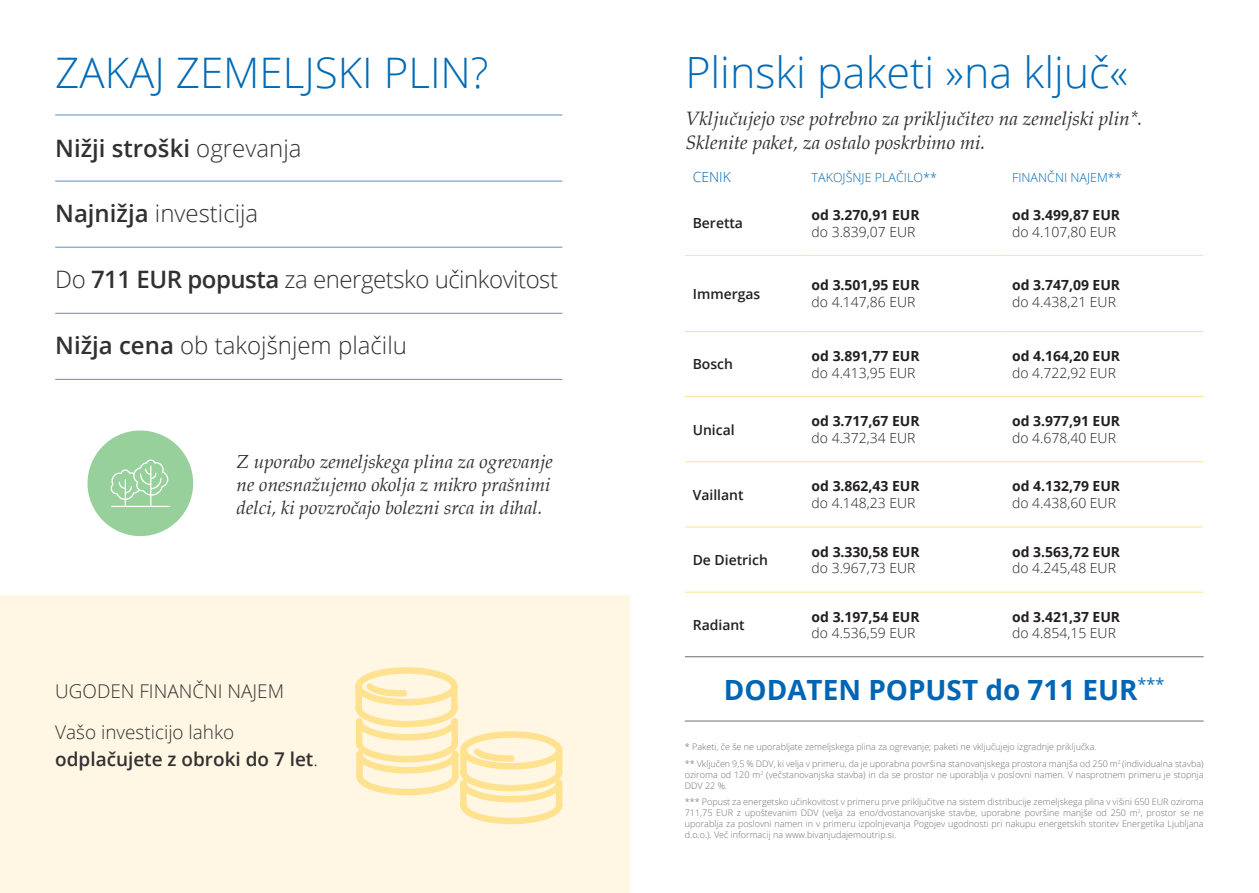
<style>
.page{position:relative;width:1259px;height:893px;background:#fff}
.page>*{position:absolute;margin:0;border:0;box-sizing:border-box;transform-origin:0 0}
.t1{font:300 43.05px "Open Sans";color:#006bb6}
.t2{font:300 42.15px "Open Sans";color:#006bb6}
.t3{font:700 27.9px "Open Sans";color:#0066b3}
.t4{font:300 24px "Open Sans";color:#323031}
.t5{font:300 24px "Open Sans";letter-spacing:-.02em;color:#323031}
.t6{font:600 24px "Open Sans";color:#323031}
.t7{font:italic 19.35px/23.2px "Palatino";color:#323031}
.t8{font:italic 18.9px/22.6px "Palatino";color:#323031}
.Nagovor{font:600 18.9px/27.3px "Open Sans";color:#323031}
.Nagovor-2{font:300 18.9px "Open Sans";color:#323031}
.t9{font:700 13.95px/16.8px "Open Sans";color:#231f20}
.t10{font:600 13.95px "Open Sans";color:#231f20}
.t11{font:300 13.95px "Open Sans";color:#0066b3}
.t12{font:300 12.6px "Open Sans";color:#006bb6}
.t13{font:300 9px/10.8px "Open Sans";color:#6d6f71;text-align:justify}
.s1{font-weight:300}
.s2{font-weight:600}
</style>
<div class="page">
<hr style="left:685px;top:255px;width:118px;height:1px;background:#ffe28f">
<hr style="left:803px;top:255px;width:201px;height:1px;background:#ffe28f">
<hr style="left:1004px;top:255px;width:199px;height:1px;background:#ffe28f">
<hr style="left:685px;top:331px;width:118px;height:1px;background:#ffe28f">
<hr style="left:803px;top:331px;width:201px;height:1px;background:#ffe28f">
<hr style="left:1004px;top:331px;width:199px;height:1px;background:#ffe28f">
<hr style="left:685px;top:396px;width:118px;height:1px;background:#ffe28f">
<hr style="left:803px;top:396px;width:201px;height:1px;background:#ffe28f">
<hr style="left:1004px;top:396px;width:199px;height:1px;background:#ffe28f">
<hr style="left:685px;top:461px;width:118px;height:1px;background:#ffe28f">
<hr style="left:803px;top:461px;width:201px;height:1px;background:#ffe28f">
<hr style="left:1004px;top:461px;width:199px;height:1px;background:#ffe28f">
<hr style="left:685px;top:527px;width:118px;height:1px;background:#ffe28f">
<hr style="left:803px;top:527px;width:201px;height:1px;background:#ffe28f">
<hr style="left:1004px;top:527px;width:199px;height:1px;background:#ffe28f">
<hr style="left:685px;top:592px;width:118px;height:1px;background:#ffe28f">
<hr style="left:803px;top:592px;width:201px;height:1px;background:#ffe28f">
<hr style="left:1004px;top:592px;width:199px;height:1px;background:#ffe28f">
<hr style="left:685px;top:721px;width:518px;height:1px;background:#6d6f71">
<hr style="left:685px;top:656px;width:518px;height:1px;background:#6d6f71">
<hr style="left:55px;top:247px;width:507px;height:1px;background:#6992cc">
<hr style="left:55px;top:313px;width:507px;height:1px;background:#6992cc">
<hr style="left:55px;top:379px;width:507px;height:1px;background:#6992cc">
<hr style="left:55px;top:114px;width:507px;height:1px;background:#6992cc">
<hr style="left:55px;top:181px;width:507px;height:1px;background:#6992cc">
<div style="left:0;top:595px;width:629px;height:298px;background:#fff7e3"></div>
<svg style="left:355px;top:667px;width:208px;height:158px"></svg>
<div style="left:87px;top:430px;width:106px;height:106px;background:#98d09c;border-radius:50%"></div>
<hr style="left:111px;top:506px;width:59px;height:1px;background:#fff">
<svg style="left:111px;top:459px;width:57px;height:48px"></svg>
<p class="t2" style="left:55px;top:44px;width:435px">ZAKAJ ZEMELJSKI PLIN?</p>
<p class="t6" style="left:55px;top:131px;width:248px">Nižji stroški <span class="s1">ogrevanja</span></p>
<p class="t4" style="left:55px;top:197px;width:205px"><span class="s2">Najnižja</span> investicija</p>
<p class="t5" style="left:55px;top:263px;width:504px">Do <span class="s2">711 EUR popusta</span> za energetsko učinkovitost</p>
<p class="t4" style="left:55px;top:329px;width:353px"><span class="s2">Nižja cena</span> ob takojšnjem plačilu</p>
<p class="t8" style="left:237px;top:450px;width:318px">Z uporabo zemeljskega plina za ogrevanje ne onesnažujemo okolja z mikro prašnimi delci, ki povzročajo bolezni srca in dihal.</p>
<p class="Nagovor-2" style="left:55px;top:678px;width:230px">UGODEN FINANČNI NAJEM</p>
<p class="Nagovor" style="left:55px;top:718px;width:264px"><span class="s1">Vašo investicijo lahko </span>odplačujete z obroki do 7 let<span class="s1">.</span></p>
<p class="t1" style="left:685px;top:43px;width:444px">Plinski paketi »na ključ«</p>
<p class="t7" style="left:685px;top:107px;width:458px">Vključujejo vse potrebno za priključitev na zemeljski plin*.<br>Sklenite paket, za ostalo poskrbimo mi.</p>
<p class="t11" style="left:693px;top:168px;width:40px">CENIK</p>
<p class="t12" style="left:811px;top:169px;width:127px">TAKOJŠNJE PLAČILO**</p>
<p class="t12" style="left:1012px;top:169px;width:111px">FINANČNI NAJEM**</p>
<p class="t10" style="left:693px;top:214px;width:52px">Beretta</p>
<p class="t9" style="left:811px;top:206px;width:110px">od 3.270,91 EUR <span class="s1">do 3.839,07 EUR</span></p>
<p class="t9" style="left:1012px;top:206px;width:110px">od 3.499,87 EUR <span class="s1">do 4.107,80 EUR</span></p>
<p class="t10" style="left:693px;top:284px;width:69px">Immergas</p>
<p class="t9" style="left:811px;top:277px;width:110px">od 3.501,95 EUR <span class="s1">do 4.147,86 EUR</span></p>
<p class="t9" style="left:1012px;top:277px;width:110px">od 3.747,09 EUR <span class="s1">do 4.438,21 EUR</span></p>
<p class="t10" style="left:693px;top:355px;width:42px">Bosch</p>
<p class="t9" style="left:811px;top:347px;width:110px">od 3.891,77 EUR <span class="s1">do 4.413,95 EUR</span></p>
<p class="t9" style="left:1012px;top:347px;width:110px">od 4.164,20 EUR <span class="s1">do 4.722,92 EUR</span></p>
<p class="t10" style="left:693px;top:420px;width:43px">Unical</p>
<p class="t9" style="left:811px;top:412px;width:110px">od 3.717,67 EUR <span class="s1">do 4.372,34 EUR</span></p>
<p class="t9" style="left:1012px;top:412px;width:110px">od 3.977,91 EUR <span class="s1">do 4.678,40 EUR</span></p>
<p class="t10" style="left:693px;top:485px;width:52px">Vaillant</p>
<p class="t9" style="left:811px;top:478px;width:110px">od 3.862,43 EUR <span class="s1">do 4.148,23 EUR</span></p>
<p class="t9" style="left:1012px;top:478px;width:110px">od 4.132,79 EUR <span class="s1">do 4.438,60 EUR</span></p>
<p class="t10" style="left:693px;top:550px;width:77px">De Dietrich</p>
<p class="t9" style="left:811px;top:543px;width:110px">od 3.330,58 EUR <span class="s1">do 3.967,73 EUR</span></p>
<p class="t9" style="left:1012px;top:543px;width:110px">od 3.563,72 EUR <span class="s1">do 4.245,48 EUR</span></p>
<p class="t10" style="left:693px;top:615px;width:53px">Radiant</p>
<p class="t9" style="left:811px;top:608px;width:110px">od 3.197,54 EUR <span class="s1">do 4.536,59 EUR</span></p>
<p class="t9" style="left:1012px;top:608px;width:110px">od 3.421,37 EUR <span class="s1">do 4.854,15 EUR</span></p>
<p class="t3" style="left:724px;top:670px;width:442px">DODATEN POPUST do 711 EUR<sup>***</sup></p>
<p class="t13" style="left:685px;top:741px;width:413px">* Paketi, če še ne uporabljate zemeljskega plina za ogrevanje; paketi ne vključujejo izgradnje priključka.</p>
<p class="t13" style="left:685px;top:758px;width:520px">** Vključen 9,5 % DDV, ki velja v primeru, da je uporabna površina stanovanjskega prostora manjša od 250 m<sup>2</sup> (individualna stavba) oziroma od 120 m<sup>2</sup> (večstanovanjska stavba) in da se prostor ne uporablja v poslovni namen. V nasprotnem primeru je stopnja DDV 22 %.</p>
<p class="t13" style="left:685px;top:796px;width:520px">*** Popust za energetsko učinkovitost v primeru prve priključitve na sistem distribucije zemeljskega plina v višini 650 EUR oziroma 711,75 EUR z upoštevanim DDV (velja za eno/dvostanovanjske stavbe, uporabne površine manjše od 250 m<sup>2</sup>, prostor se ne uporablja za poslovni namen in v primeru izpolnjevanja Pogojev ugodnosti pri nakupu energetskih storitev Energetika Ljubljana d.o.o.). Več informacij na www.bivanjudajemoutrip.si.</p>
</div>
